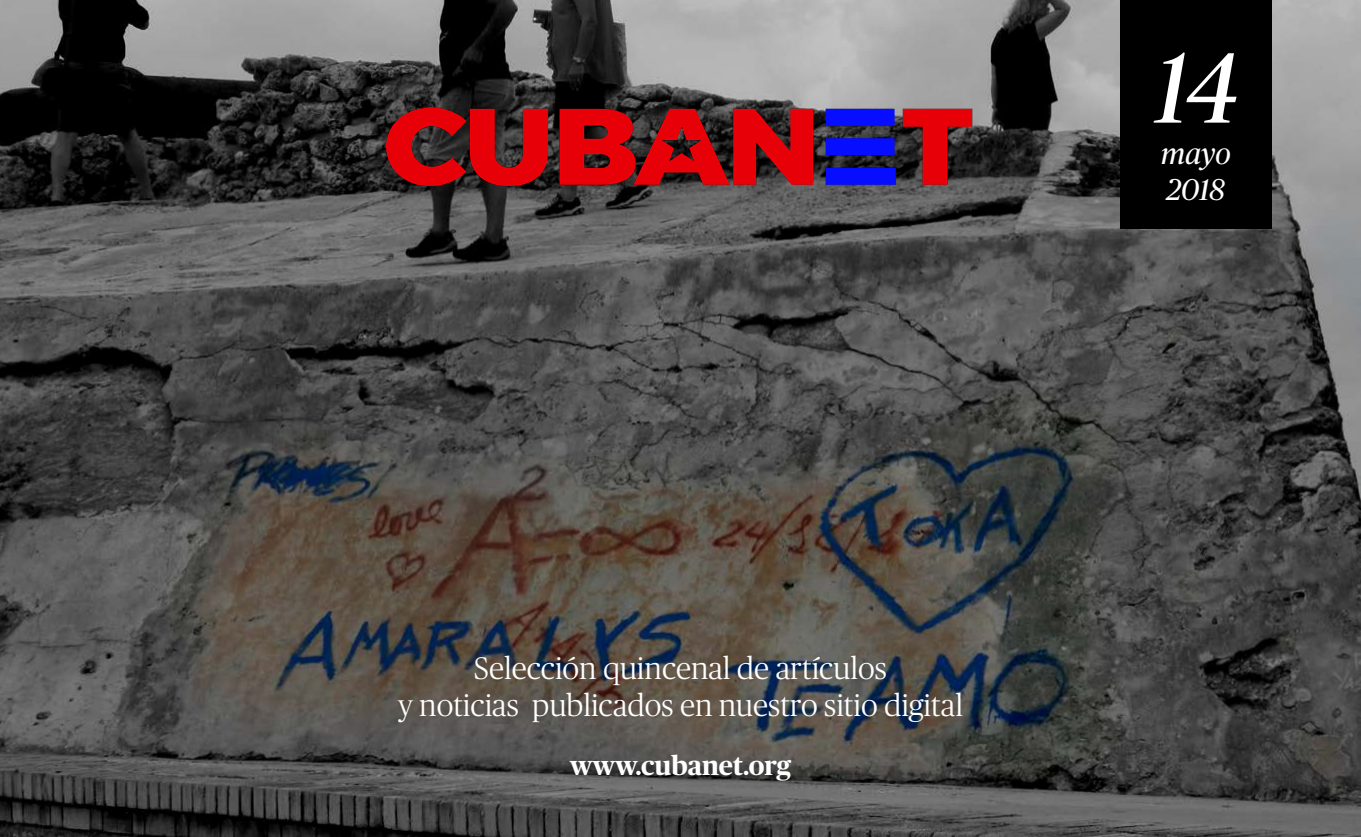
<style>
.page{position:relative;width:1361px;height:837px;background:#fff}
.page>*{position:absolute;margin:0;border:0;box-sizing:border-box;transform-origin:0 0}
.t1{font:italic 100px "Publico";color:#fff}
.t2{font:300 31px/37.2px "Publico";color:#fff;text-align:center}
.t3{font:italic 30px/36px "Publico";color:#fff}
.t4{font:700 27px "Publico";color:#fff}
</style>
<div class="page">
<img style="left:0;top:0;width:1361px;height:836px">
<div style="left:1120px;top:0;width:151px;height:228px;background:#000"></div>
<img style="left:386px;top:107px;width:589px;height:78px">
<p class="t2" style="left:398px;top:649px;width:566px">Selección quincenal de artículos<br>y noticias publicados en nuestro sitio digital</p>
<p class="t4" style="left:570px;top:750px;width:223px">www.cubanet.org</p>
<h1 class="t1" style="left:1155px;top:32px;width:85px">14</h1>
<p class="t3" style="left:1161px;top:135px;width:71px">mayo<br>2018</p>
</div>
